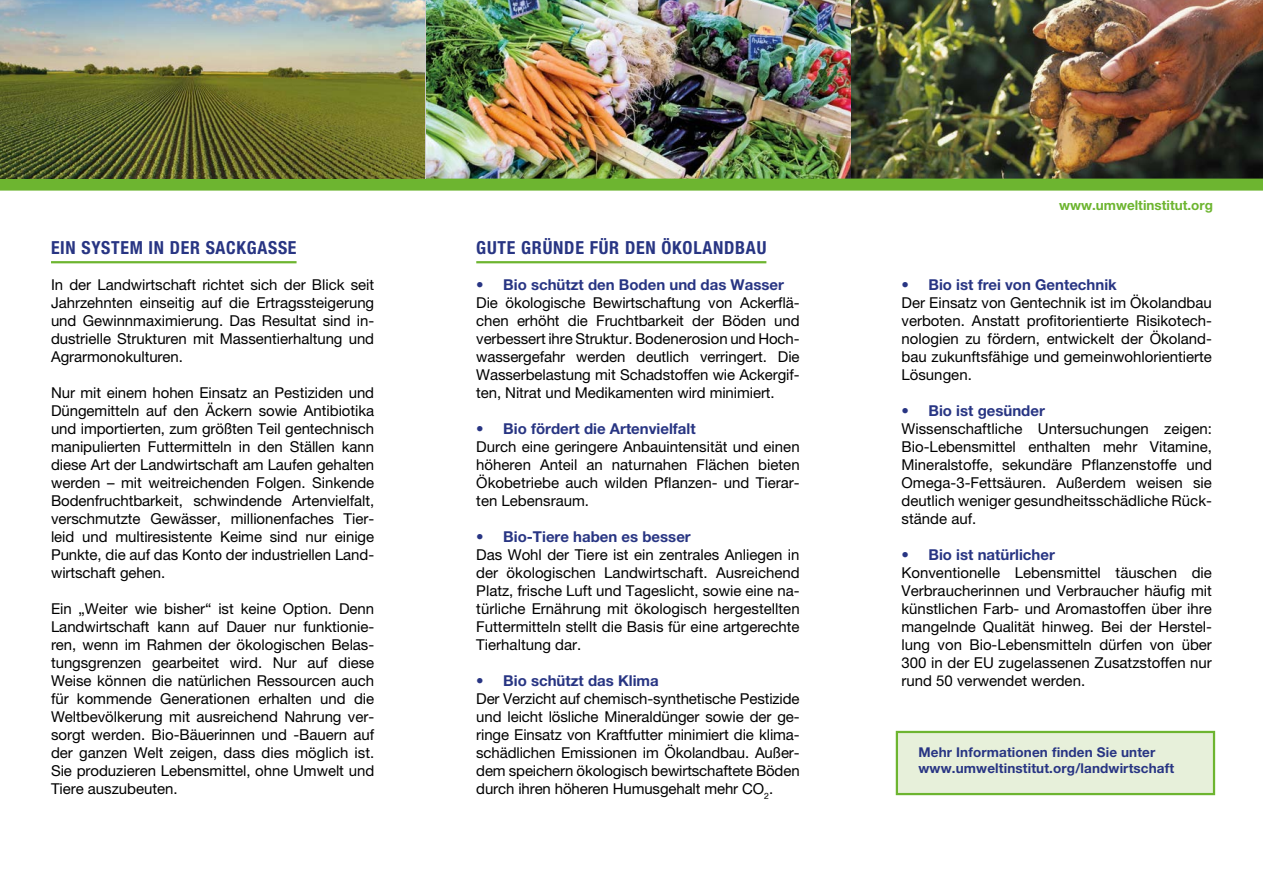
<style>
.page{position:relative;width:1263px;height:893px;background:#fff}
.page>*{position:absolute;margin:0;border:0;box-sizing:border-box;transform-origin:0 0}
.t1{font:700 condensed 18px "Helvetica Neue LT Pro";letter-spacing:.04em;color:#283583}
.t2{font:15px/18px "Helvetica Neue LT Pro";color:#000;text-align:justify}
.t3{font:700 15px "Helvetica Neue LT Pro";color:#283583}
.t4{font:700 13.5px/16.5px "Helvetica Neue LT Pro";letter-spacing:.01em;color:#283583}
.t5{font:700 13.5px "Helvetica Neue LT Pro";color:#6db530}
</style>
<div class="page">
<hr style="left:51px;top:261px;width:246px;height:2px;background:#6db530">
<img style="left:850px;top:0;width:413px;height:179px">
<img style="left:425px;top:0;width:425px;height:179px">
<div style="left:0;top:179px;width:1263px;height:12px;background:#6db530"></div>
<hr style="left:476px;top:261px;width:290px;height:2px;background:#6db530">
<div style="left:896px;top:731px;width:319px;height:64px;background:#e7f0da;border:2px solid #6db530"></div>
<img style="left:0;top:0;width:425px;height:179px">
<p class="t1" style="left:51px;top:237px;width:247px">EIN SYSTEM IN DER SACKGASSE</p>
<p class="t2" style="left:51px;top:276px;width:325px">In der Landwirtschaft richtet sich der Blick seit Jahrzehnten einseitig auf die Ertragssteigerung und Gewinnmaximierung. Das Resultat sind in&shy;dustrielle Strukturen mit Massentierhaltung und Agrarmonokulturen.</p>
<p class="t2" style="left:51px;top:384px;width:325px">Nur mit einem hohen Einsatz an Pestiziden und Düngemitteln auf den Äckern sowie Antibiotika und importierten, zum größten Teil gentechnisch manipulierten Futtermitteln in den Ställen kann diese Art der Landwirtschaft am Laufen gehalten werden – mit weitreichenden Folgen. Sinkende Bodenfruchtbarkeit, schwindende Artenvielfalt, verschmutzte Gewässer, millionenfaches Tier&shy;leid und multiresistente Keime sind nur einige Punkte, die auf das Konto der industriellen Land&shy;wirtschaft gehen.</p>
<p class="t2" style="left:51px;top:600px;width:325px">Ein „Weiter wie bisher“ ist keine Option. Denn Landwirtschaft kann auf Dauer nur funktionie&shy;ren, wenn im Rahmen der ökologischen Belas&shy;tungsgrenzen gearbeitet wird. Nur auf diese Weise können die natürlichen Ressourcen auch für kommende Generationen erhalten und die Weltbevölkerung mit ausreichend Nahrung ver&shy;sorgt werden. Bio-Bäuerinnen und -Bauern auf der ganzen Welt zeigen, dass dies möglich ist.<br>Sie produzieren Lebensmittel, ohne Umwelt und Tiere auszubeuten.</p>
<p class="t1" style="left:476px;top:237px;width:292px">GUTE GRÜNDE FÜR DEN ÖKOLANDBAU</p>
<p class="t3" style="left:476px;top:276px;width:309px">• Bio schützt den Boden und das Wasser</p>
<p class="t2" style="left:476px;top:294px;width:325px">Die ökologische Bewirtschaftung von Ackerflä&shy;chen erhöht die Fruchtbarkeit der Böden und verbessert ihre Struktur. Bodenerosion und Hoch&shy;wassergefahr werden deutlich verringert. Die Wasserbelastung mit Schadstoffen wie Ackergif&shy;ten, Nitrat und Medikamenten wird minimiert.</p>
<p class="t3" style="left:476px;top:420px;width:221px">• Bio fördert die Artenvielfalt</p>
<p class="t2" style="left:476px;top:438px;width:325px">Durch eine geringere Anbauintensität und einen höheren Anteil an naturnahen Flächen bieten Ökobetriebe auch wilden Pflanzen- und Tierar&shy;ten Lebensraum.</p>
<p class="t3" style="left:476px;top:528px;width:216px">• Bio-Tiere haben es besser</p>
<p class="t2" style="left:476px;top:546px;width:325px">Das Wohl der Tiere ist ein zentrales Anliegen in der ökologischen Landwirtschaft. Ausreichend Platz, frische Luft und Tageslicht, sowie eine na&shy;türliche Ernährung mit ökologisch hergestellten Futtermitteln stellt die Basis für eine artgerechte Tierhaltung dar.</p>
<p class="t3" style="left:476px;top:672px;width:184px">• Bio schützt das Klima</p>
<p class="t2" style="left:476px;top:690px;width:325px">Der Verzicht auf chemisch-synthetische Pestizide und leicht lösliche Mineraldünger sowie der ge&shy;ringe Einsatz von Kraftfutter minimiert die klima&shy;schädlichen Emissionen im Ökolandbau. Außer&shy;dem speichern ökologisch bewirtschaftete Böden durch ihren höheren Humusgehalt mehr CO<sub>2</sub>.</p>
<p class="t5" style="left:1059px;top:197px;width:155px">www.umweltinstitut.org</p>
<p class="t3" style="left:901px;top:276px;width:217px">• Bio ist frei von Gentechnik</p>
<p class="t2" style="left:901px;top:294px;width:312px">Der Einsatz von Gentechnik ist im Ökolandbau verboten. Anstatt profitorientierte Risikotech&shy;nologien zu fördern, entwickelt der Ökoland&shy;bau zukunftsfähige und gemeinwohlorientierte Lösungen.</p>
<p class="t3" style="left:901px;top:402px;width:145px">• Bio ist gesünder</p>
<p class="t2" style="left:901px;top:420px;width:312px">Wissenschaftliche Untersuchungen zeigen:<br>Bio-Lebensmittel enthalten mehr Vitamine, Mineralstoffe, sekundäre Pflanzenstoffe und Omega-3-Fettsäuren. Außerdem weisen sie deutlich weniger gesundheitsschädliche Rück&shy;stände auf.</p>
<p class="t3" style="left:901px;top:546px;width:155px">• Bio ist natürlicher</p>
<p class="t2" style="left:901px;top:564px;width:312px">Konventionelle Lebensmittel täuschen die Verbraucherinnen und Verbraucher häufig mit künstlichen Farb- und Aromastoffen über ihre mangelnde Qualität hinweg. Bei der Herstel&shy;lung von Bio-Lebensmitteln dürfen von über 300 in der EU zugelassenen Zusatzstoffen nur rund 50 verwendet werden.</p>
<p class="t4" style="left:918px;top:744px;width:257px">Mehr Informationen finden Sie unter www.umweltinstitut.org/landwirtschaft</p>
</div>
